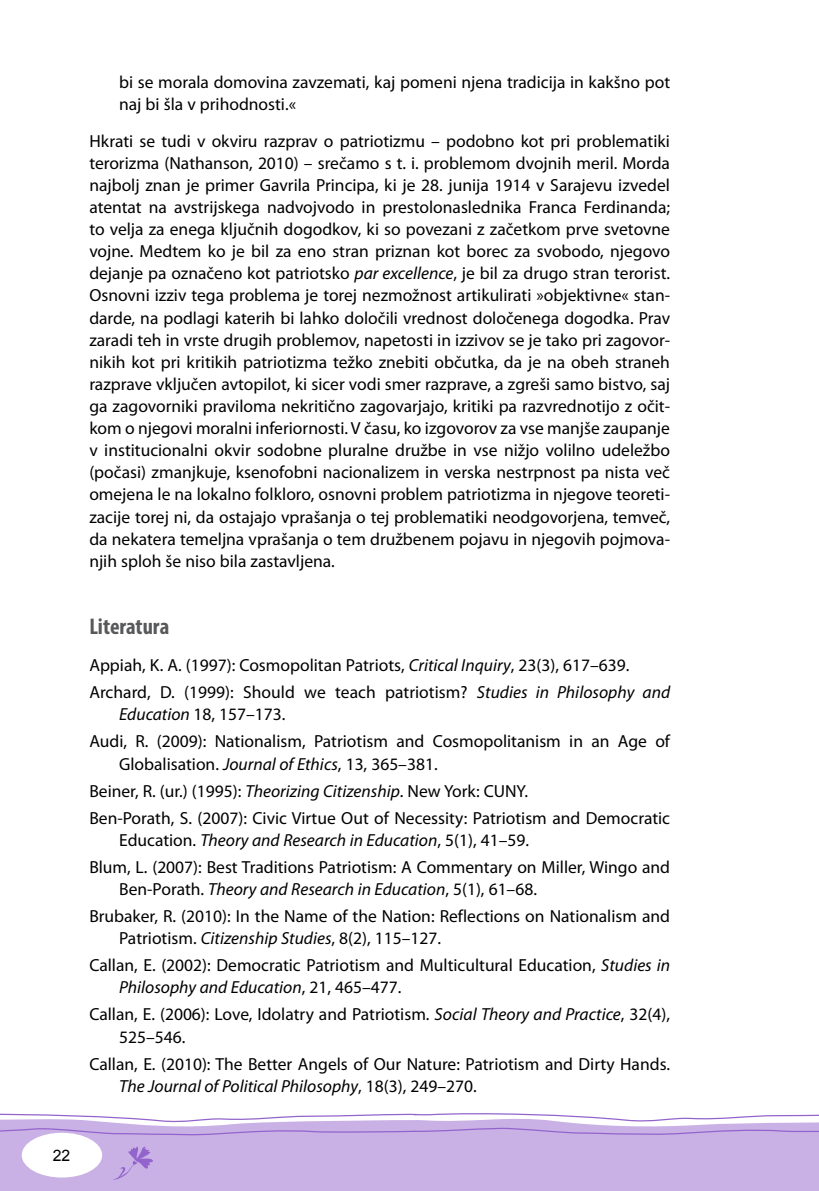
<style>
.page{position:relative;width:819px;height:1191px;background:#fff}
.page>*{position:absolute;margin:0;border:0;box-sizing:border-box;transform-origin:0 0}
.t1{font:700 condensed 22.75px "Myriad Pro";color:#58595b}
.t2{font:17.5px/22.1px "Myriad Pro";color:#000}
.t3{font:italic 17.5px "Myriad Pro";color:#000}
.t4{font:15.75px "Arial";color:#000}
.s1{font-style:italic}
.s2{font-style:normal}
</style>
<div class="page">
<svg style="left:0;top:1113px;width:819px;height:78px;background:#ccb6e7"></svg>
<div style="left:22px;top:1132px;width:80px;height:45px;background:#fff;border-radius:50%"></div>
<p class="t2" style="left:119px;top:70px;width:552px">bi se morala domovina zavzemati, kaj pomeni njena tradicija in kakšno pot naj bi šla v prihodnosti.«</p>
<p class="t2" style="left:89px;top:129px;width:582px;text-align:justify">Hkrati se tudi v okviru razprav o patriotizmu – podobno kot pri problematiki terorizma (Nathanson, 2010) – srečamo s t. i. problemom dvojnih meril. Morda najbolj znan je primer Gavrila Principa, ki je 28. junija 1914 v Sarajevu izvedel atentat na avstrijskega nadvojvodo in prestolonaslednika Franca Ferdinanda; to velja za enega ključnih dogodkov, ki so povezani z začetkom prve svetovne vojne. Medtem ko je bil za eno stran priznan kot borec za svobodo, njegovo dejanje pa označeno kot patriotsko <span class="s1">par excellence</span>, je bil za drugo stran terorist.<br>Osnovni izziv tega problema je torej nezmožnost artikulirati »objektivne« stan&shy;darde, na podlagi katerih bi lahko določili vrednost določenega dogodka. Prav zaradi teh in vrste drugih problemov, napetosti in izzivov se je tako pri zagovor&shy;nikih kot pri kritikih patriotizma težko znebiti občutka, da je na obeh straneh razprave vključen avtopilot, ki sicer vodi smer razprave, a zgreši samo bistvo, saj ga zagovorniki praviloma nekritično zagovarjajo, kritiki pa razvrednotijo z očit&shy;kom o njegovi moralni inferiornosti. V času, ko izgovorov za vse manjše zaupanje v institucionalni okvir sodobne pluralne družbe in vse nižjo volilno udeležbo (počasi) zmanjkuje, ksenofobni nacionalizem in verska nestrpnost pa nista več omejena le na lokalno folkloro, osnovni problem patriotizma in njegove teoreti&shy;zacije torej ni, da ostajajo vprašanja o tej problematiki neodgovorjena, temveč, da nekatera temeljna vprašanja o tem družbenem pojavu in njegovih pojmova&shy;njih sploh še niso bila zastavljena.</p>
<h1 class="t1" style="left:89px;top:612px;width:81px">Literatura</h1>
<p class="t2" style="left:89px;top:651px;width:582px;line-height:27.1px">Appiah, K. A. (1997): Cosmopolitan Patriots, <span class="s1">Critical Inquiry</span>, 23(3), 617–639.<br>Archard, D. (1999): Should we teach patriotism? <span class="s1">Studies in Philosophy and</span></p>
<p class="t2" style="left:89px;top:700px;width:582px;line-height:27.1px;text-indent:30px"><span class="s1">Education</span> 18, 157–173.<br>Audi, R. (2009): Nationalism, Patriotism and Cosmopolitanism in an Age of</p>
<p class="t2" style="left:89px;top:750px;width:582px;line-height:27.1px;text-indent:30px">Globalisation. <span class="s1">Journal of Ethics</span>, 13, 365–381.<br>Beiner, R. (ur.) (1995): <span class="s1">Theorizing Citizenship</span>. New York: CUNY.<br>Ben-Porath, S. (2007): Civic Virtue Out of Necessity: Patriotism and Democratic</p>
<p class="t2" style="left:89px;top:826px;width:582px;line-height:27.1px;text-indent:30px">Education. <span class="s1">Theory and Research in Education</span>, 5(1), 41–59.<br>Blum, L. (2007): Best Traditions Patriotism: A Commentary on Miller, Wingo and</p>
<p class="t2" style="left:89px;top:875px;width:582px;line-height:27.1px;text-indent:30px">Ben-Porath. <span class="s1">Theory and Research in Education</span>, 5(1), 61–68.<br>Brubaker, R. (2010): In the Name of the Nation: Reflections on Nationalism and</p>
<p class="t2" style="left:89px;top:924px;width:582px;line-height:27.1px;text-indent:30px">Patriotism. <span class="s1">Citizenship Studies</span>, 8(2), 115–127.<br>Callan, E. (2002): Democratic Patriotism and Multicultural Education, <span class="s1">Studies in</span></p>
<p class="t2" style="left:89px;top:973px;width:582px;line-height:27.1px;text-indent:30px"><span class="s1">Philosophy and Education</span>, 21, 465–477.<br>Callan, E. (2006): Love, Idolatry and Patriotism. <span class="s1">Social Theory and Practice</span>, 32(4),</p>
<p class="t2" style="left:89px;top:1022px;width:582px;line-height:27.1px;text-indent:30px">525–546.<br>Callan, E. (2010): The Better Angels of Our Nature: Patriotism and Dirty Hands.</p>
<p class="t3" style="left:119px;top:1075px;width:359px">The Journal of Political Philosophy<span class="s2">, 18(3), 249–270.</span></p>
<p class="t4" style="left:53px;top:1145px;width:19px">22</p>
</div>
